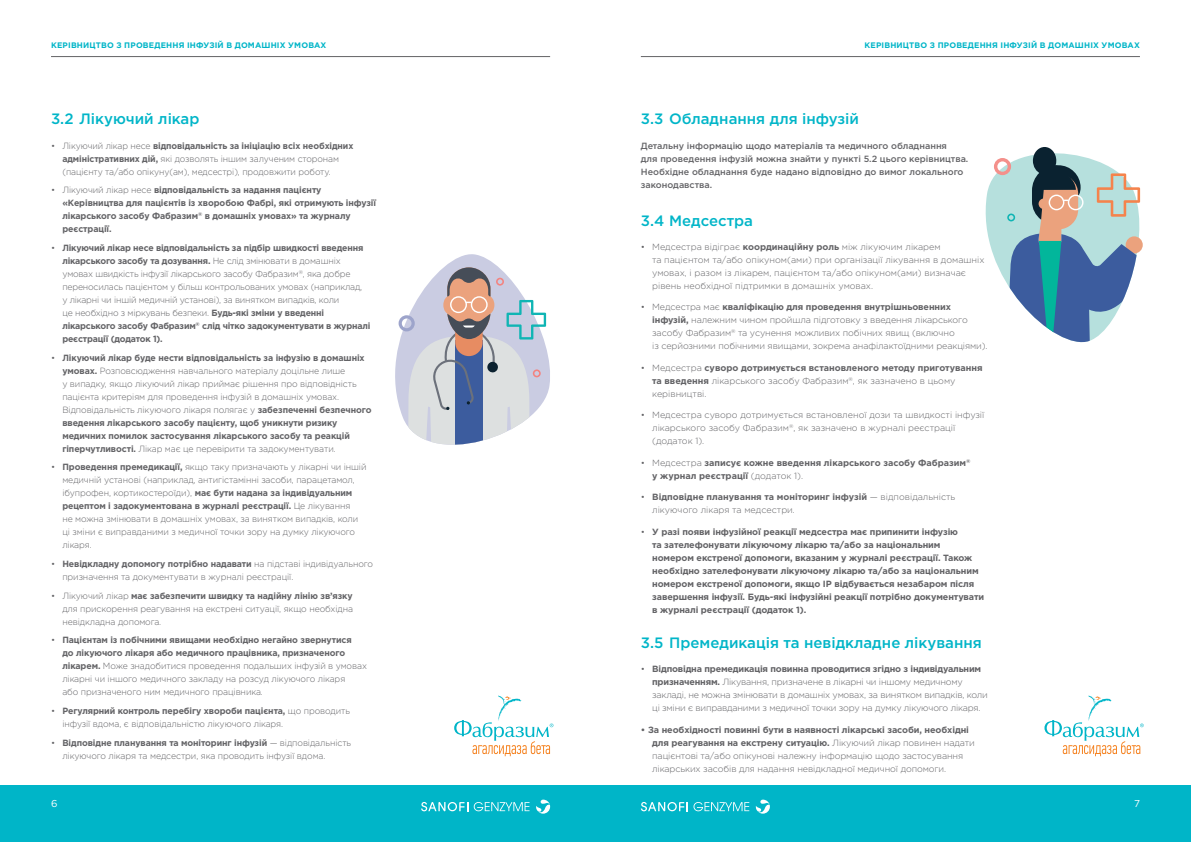
<style>
.page{position:relative;width:1191px;height:842px;background:#fff}
.page>*{position:absolute;margin:0;border:0;box-sizing:border-box;transform-origin:0 0}
.t1{font:500 15px "Gotham Pro";color:#00b5c8}
.t2{font:10px "Gotham Pro";color:#fff}
.t3{font:300 9px/13px "Gotham Pro";letter-spacing:-.01em;color:#636366}
.t4{font:700 9px/13px "Gotham Pro";letter-spacing:-.01em;color:#636366}
.t5{font:500 9px/13px "Gotham Pro";color:#636366}
.t6{font:700 8px "Gotham Pro";letter-spacing:.02em;color:#00b5c8}
.s1{font-weight:700}
.s2{font-weight:300}
</style>
<div class="page">
<div style="left:595px;top:785px;width:596px;height:57px;background:#00b5c8"></div>
<div style="left:0;top:785px;width:595px;height:57px;background:#00b5c8"></div>
<hr style="left:641px;top:56px;width:499px;height:1px;background:#636366">
<hr style="left:51px;top:56px;width:499px;height:1px;background:#636366">
<svg style="left:756px;top:800px;width:14px;height:14px"></svg>
<svg style="left:641px;top:802px;width:108px;height:9px"></svg>
<svg style="left:536px;top:800px;width:14px;height:14px"></svg>
<svg style="left:421px;top:802px;width:47px;height:9px"></svg>
<svg style="left:474px;top:802px;width:55px;height:9px"></svg>
<svg style="left:1044px;top:695px;width:99px;height:61px"></svg>
<svg style="left:454px;top:695px;width:99px;height:61px"></svg>
<svg style="left:395px;top:254px;width:155px;height:191px"></svg>
<svg style="left:985px;top:147px;width:158px;height:196px"></svg>
<p class="t6" style="left:51px;top:41px;width:277px">КЕРІВНИЦТВО З ПРОВЕДЕННЯ ІНФУЗІЙ В ДОМАШНІХ УМОВАХ</p>
<p class="t6" style="left:864px;top:41px;width:277px">КЕРІВНИЦТВО З ПРОВЕДЕННЯ ІНФУЗІЙ В ДОМАШНІХ УМОВАХ</p>
<h1 class="t1" style="left:51px;top:111px;width:150px">3.2 Лікуючий лікар</h1>
<p class="t3" style="left:62px;top:139px;width:292px;text-indent:-11px">• Лікуючий лікар несе <span class="s1">відповідальність за ініціацію всіх необхідних адміністративних дій,</span> які дозволять іншим залученим сторонам (пацієнту та/або опікуну(ам), медсестрі), продовжити роботу.</p>
<p class="t4" style="left:62px;top:183px;width:315px;text-indent:-11px"><span class="s2">• Лікуючий лікар несе</span> відповідальність за надання пацієнту «Керівництва для пацієнтів із хворобою Фабрі, які отримують інфузії лікарського засобу Фабразим<sup>®</sup> в домашніх умовах» та журналу реєстрації.</p>
<p class="t3" style="left:62px;top:241px;width:309px;text-indent:-11px">• <span class="s1">Лікуючий лікар несе відповідальність за підбір швидкості введення лікарського засобу та дозування.</span> Не слід змінювати в домашніх умовах швидкість інфузії лікарського засобу Фабразим<sup>®</sup>, яка добре переносилась пацієнтом у більш контрольованих умовах (наприклад,<br>у лікарні чи іншій медичній установі), за винятком випадків, коли<br>це необхідно з міркувань безпеки. <span class="s1">Будь-які зміни у введенні лікарського засобу Фабразим</span><sup>®</sup> <span class="s1">слід чітко задокументувати в журналі реєстрації (додаток 1).</span></p>
<p class="t3" style="left:62px;top:351px;width:311px;text-indent:-11px">• <span class="s1">Лікуючий лікар буде нести відповідальність за інфузію в домашніх умовах.</span> Розповсюдження навчального матеріалу доцільне лише<br>у випадку, якщо лікуючий лікар приймає рішення про відповідність пацієнта критеріям для проведення інфузій в домашніх умовах.<br>Відповідальність лікуючого лікаря полягає у <span class="s1">забезпеченні безпечного введення лікарського засобу пацієнту, щоб уникнути ризику медичних помилок застосування лікарського засобу та реакцій гіперчутливості.</span> Лікар має це перевірити та задокументувати.</p>
<p class="t3" style="left:62px;top:461px;width:306px;text-indent:-11px">• <span class="s1">Проведення премедикації,</span> якщо таку призначають у лікарні чи іншій медичній установі (наприклад, антигістамінні засоби, парацетамол, ібупрофен, кортикостероїди), <span class="s1">має бути надана за індивідуальним рецептом і задокументована в журналі реєстрації.</span> Це лікування<br>не можна змінювати в домашніх умовах, за винятком випадків, коли ці зміни є виправданими з медичної точки зору на думку лікуючого лікаря.</p>
<p class="t3" style="left:62px;top:557px;width:312px;text-indent:-11px">• <span class="s1">Невідкладну допомогу потрібно надавати</span> на підставі індивідуального призначення та документувати в журналі реєстрації.</p>
<p class="t3" style="left:62px;top:589px;width:292px;text-align:justify;text-indent:-11px">• Лікуючий лікар <span class="s1">має забезпечити швидку та надійну лінію зв’язку </span>для прискорення реагування на екстрені ситуації, якщо необхідна невідкладна допомога.</p>
<p class="t3" style="left:62px;top:634px;width:306px;text-indent:-11px">• <span class="s1">Пацієнтам із побічними явищами необхідно негайно звернутися<br>до лікуючого лікаря або медичного працівника, призначеного лікарем.</span> Може знадобитися проведення подальших інфузій в умовах лікарні чи іншого медичного закладу на розсуд лікуючого лікаря<br>або призначеного ним медичного працівника.</p>
<p class="t3" style="left:62px;top:704px;width:289px;text-indent:-11px">• <span class="s1">Регулярний контроль перебігу хвороби пацієнта,</span> що проводить інфузії вдома, є відповідальністю лікуючого лікаря.</p>
<p class="t3" style="left:62px;top:736px;width:290px;text-indent:-11px">• <span class="s1">Відповідне планування та моніторинг інфузій</span> — відповідальність лікуючого лікаря та медсестри, яка проводить інфузії вдома.</p>
<h1 class="t1" style="left:641px;top:111px;width:220px">3.3 Обладнання для інфузій</h1>
<p class="t5" style="left:641px;top:139px;width:329px">Детальну інформацію щодо матеріалів та медичного обладнання<br>для проведення інфузій можна знайти у пункті 5.2 цього керівництва.<br>Необхідне обладнання буде надано відповідно до вимог локального законодавства.</p>
<h1 class="t1" style="left:641px;top:212px;width:114px">3.4 Медсестра</h1>
<p class="t3" style="left:652px;top:240px;width:334px;text-indent:-11px">• Медсестра відіграє <span class="s1">координаційну роль</span> між лікуючим лікарем<br>та пацієнтом та/або опікуном(ами) при організації лікування в домашніх умовах, і разом із лікарем, пацієнтом та/або опікуном(ами) визначає рівень необхідної підтримки в домашніх умовах.</p>
<p class="t3" style="left:652px;top:301px;width:337px;text-indent:-11px">• Медсестра має <span class="s1">кваліфікацію для проведення внутрішньовенних інфузій,</span> належним чином пройшла підготовку з введення лікарського засобу Фабразим<sup>®</sup> та усунення можливих побічних явищ (включно<br>із серйозними побічними явищами, зокрема анафілактоїдними реакціями).</p>
<p class="t3" style="left:652px;top:361px;width:332px;text-indent:-11px">• Медсестра <span class="s1">суворо дотримується встановленого методу приготування та введення</span> лікарського засобу Фабразим<sup>®</sup>, як зазначено в цьому керівництві.</p>
<p class="t3" style="left:652px;top:409px;width:334px;text-indent:-11px">• Медсестра суворо дотримується встановленої дози та швидкості інфузії лікарського засобу Фабразим<sup>®</sup>, як зазначено в журналі реєстрації (додаток 1).</p>
<p class="t4" style="left:652px;top:456px;width:320px;text-indent:-11px"><span class="s2">• Медсестра</span> записує кожне введення лікарського засобу Фабразим<sup>® </sup>у журнал реєстрації <span class="s2">(додаток 1).</span></p>
<p class="t3" style="left:652px;top:491px;width:305px;text-indent:-11px">• <span class="s1">Відповідне планування та моніторинг інфузій</span> — відповідальність лікуючого лікаря та медсестри.</p>
<p class="t4" style="left:652px;top:525px;width:333px;text-indent:-11px"><span class="s2">•</span> У разі появи інфузійної реакції медсестра має припинити інфузію<br>та зателефонувати лікуючому лікарю та/або за національним номером екстреної допомоги, вказаним у журналі реєстрації. Також необхідно зателефонувати лікуючому лікарю та/або за національним номером екстреної допомоги, якщо ІР відбувається незабаром після завершення інфузії. Будь-які інфузійні реакції потрібно документувати в журналі реєстрації (додаток 1).</p>
<h1 class="t1" style="left:641px;top:634px;width:342px">3.5 Премедикація та невідкладне лікування</h1>
<p class="t3" style="left:652px;top:663px;width:337px;text-indent:-11px">• <span class="s1">Відповідна премедикація повинна проводитися згідно з індивідуальним призначенням.</span> Лікування, призначене в лікарні чи іншому медичному закладі, не можна змінювати в домашніх умовах, за винятком випадків, коли ці зміни є виправданими з медичної точки зору на думку лікуючого лікаря.</p>
<p class="t3" style="left:652px;top:723px;width:324px;text-indent:-11px"><span class="s1">• За необхідності повинні бути в наявності лікарські засоби, необхідні для реагування на екстрену ситуацію.</span> Лікуючий лікар повинен надати пацієнтові та/або опікунові належну інформацію щодо застосування лікарських засобів для надання невідкладної медичної допомоги.</p>
<p class="t2" style="left:51px;top:798px;width:8px">6</p>
<p class="t2" style="left:1134px;top:798px;width:7px">7</p>
</div>
